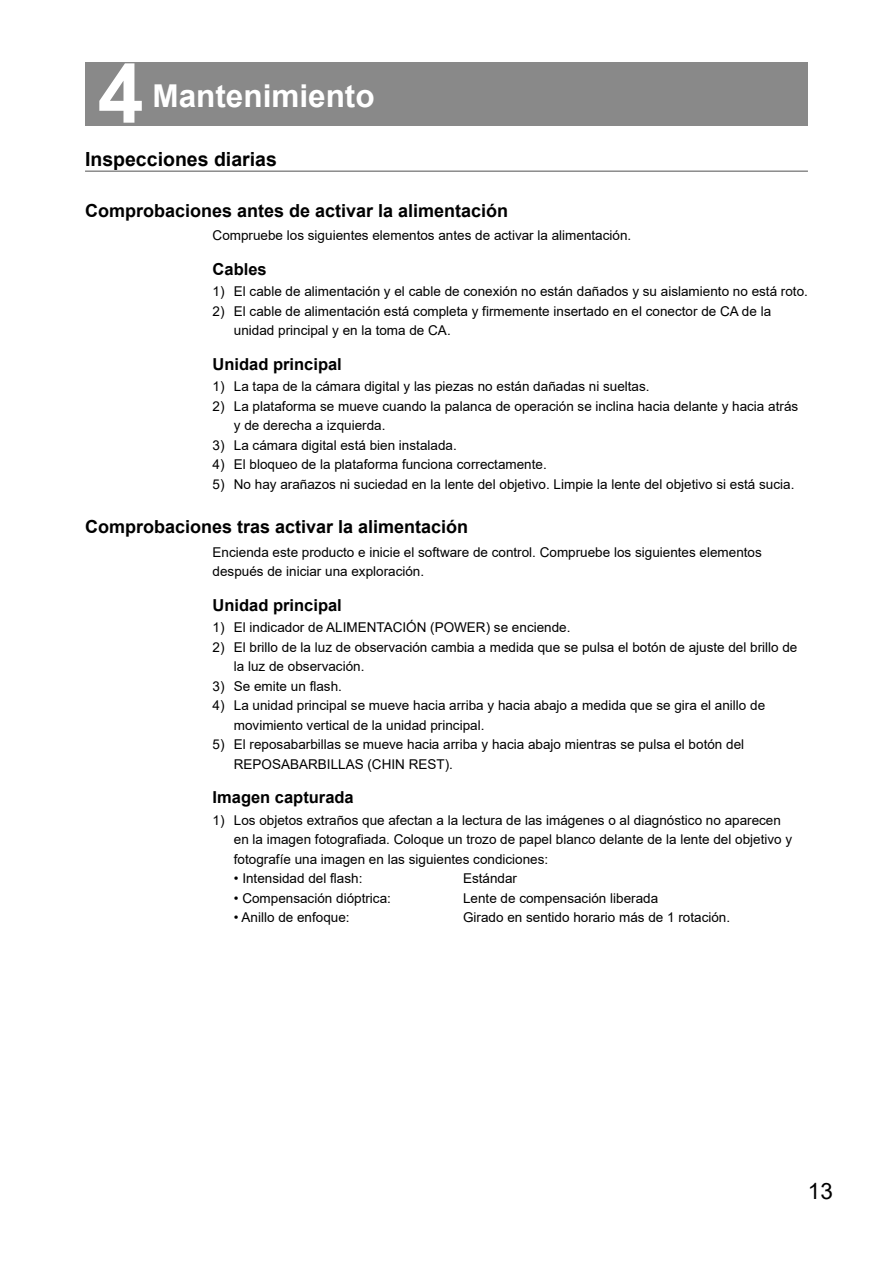
<style>
.page{position:relative;width:893px;height:1263px;background:#fff}
.page>*{position:absolute;margin:0;border:0;box-sizing:border-box;transform-origin:0 0}
.t1{font:700 82.5px "Arial";color:#fff}
.t2{font:700 31.5px "Arial";color:#fff}
.t3{font:22.5px "Arial";color:#000}
.t4{font:700 19.5px "Arial";color:#000}
.t5{font:700 18px "Arial";color:#000}
.t6{font:700 16.5px "Arial";color:#000}
.t7{font:13.5px/19.5px "Arial";color:#000}
</style>
<div class="page">
<div style="left:85px;top:62px;width:723px;height:63px;background:#898989"></div>
<hr style="left:85px;top:170px;width:723px;height:2px;background:#898989">
<h1 class="t1" style="left:98px;top:36px;width:47px">4</h1>
<h2 class="t2" style="left:152px;top:73px;width:224px">Mantenimiento</h2>
<h3 class="t4" style="left:85px;top:145px;width:193px">Inspecciones diarias</h3>
<h3 class="t5" style="left:85px;top:198px;width:425px">Comprobaciones antes de activar la alimentación</h3>
<p class="t7" style="left:213px;top:226px;width:420px">Compruebe los siguientes elementos antes de activar la alimentación.</p>
<p class="t6" style="left:213px;top:258px;width:56px">Cables</p>
<p class="t7" style="left:213px;top:282px;width:597px">1) El cable de alimentación y el cable de conexión no están dañados y su aislamiento no está roto.</p>
<p class="t7" style="left:234px;top:301px;width:539px;text-indent:-21px">2) El cable de alimentación está completa y firmemente insertado en el conector de CA de la unidad principal y en la toma de CA.</p>
<p class="t6" style="left:213px;top:353px;width:131px">Unidad principal</p>
<p class="t7" style="left:213px;top:377px;width:439px">1) La tapa de la cámara digital y las piezas no están dañadas ni sueltas.</p>
<p class="t7" style="left:234px;top:396px;width:566px;text-indent:-21px">2) La plataforma se mueve cuando la palanca de operación se inclina hacia delante y hacia atrás y de derecha a izquierda.</p>
<p class="t7" style="left:213px;top:435px;width:246px">3) La cámara digital está bien instalada.</p>
<p class="t7" style="left:213px;top:455px;width:336px">4) El bloqueo de la plataforma funciona correctamente.</p>
<p class="t7" style="left:213px;top:474px;width:583px">5) No hay arañazos ni suciedad en la lente del objetivo. Limpie la lente del objetivo si está sucia.</p>
<h3 class="t5" style="left:85px;top:514px;width:385px">Comprobaciones tras activar la alimentación</h3>
<p class="t7" style="left:213px;top:542px;width:551px">Encienda este producto e inicie el software de control. Compruebe los siguientes elementos después de iniciar una exploración.</p>
<p class="t6" style="left:213px;top:593px;width:131px">Unidad principal</p>
<p class="t7" style="left:213px;top:617px;width:359px">1) El indicador de ALIMENTACIÓN (POWER) se enciende.</p>
<p class="t7" style="left:234px;top:637px;width:565px;text-indent:-21px">2) El brillo de la luz de observación cambia a medida que se pulsa el botón de ajuste del brillo de la luz de observación.</p>
<p class="t7" style="left:213px;top:676px;width:131px">3) Se emite un flash.</p>
<p class="t7" style="left:234px;top:695px;width:533px;text-indent:-21px">4) La unidad principal se mueve hacia arriba y hacia abajo a medida que se gira el anillo de movimiento vertical de la unidad principal.</p>
<p class="t7" style="left:234px;top:734px;width:512px;text-indent:-21px">5) El reposabarbillas se mueve hacia arriba y hacia abajo mientras se pulsa el botón del<br>REPOSABARBILLAS (CHIN REST).</p>
<p class="t6" style="left:213px;top:786px;width:143px">Imagen capturada</p>
<p class="t7" style="left:234px;top:810px;width:560px;text-indent:-21px">1) Los objetos extraños que afectan a la lectura de las imágenes o al diagnóstico no aparecen en la imagen fotografiada. Coloque un trozo de papel blanco delante de la lente del objetivo y fotografíe una imagen en las siguientes condiciones:</p>
<p class="t7" style="left:234px;top:868px;width:130px">• Intensidad del flash:</p>
<p class="t7" style="left:463px;top:868px;width:56px">Estándar</p>
<p class="t7" style="left:234px;top:888px;width:159px">• Compensación dióptrica:</p>
<p class="t7" style="left:463px;top:888px;width:197px">Lente de compensación liberada</p>
<p class="t7" style="left:234px;top:907px;width:117px">• Anillo de enfoque:</p>
<p class="t7" style="left:463px;top:907px;width:269px">Girado en sentido horario más de 1 rotación.</p>
<h3 class="t3" style="left:808px;top:1176px;width:27px">13</h3>
</div>
